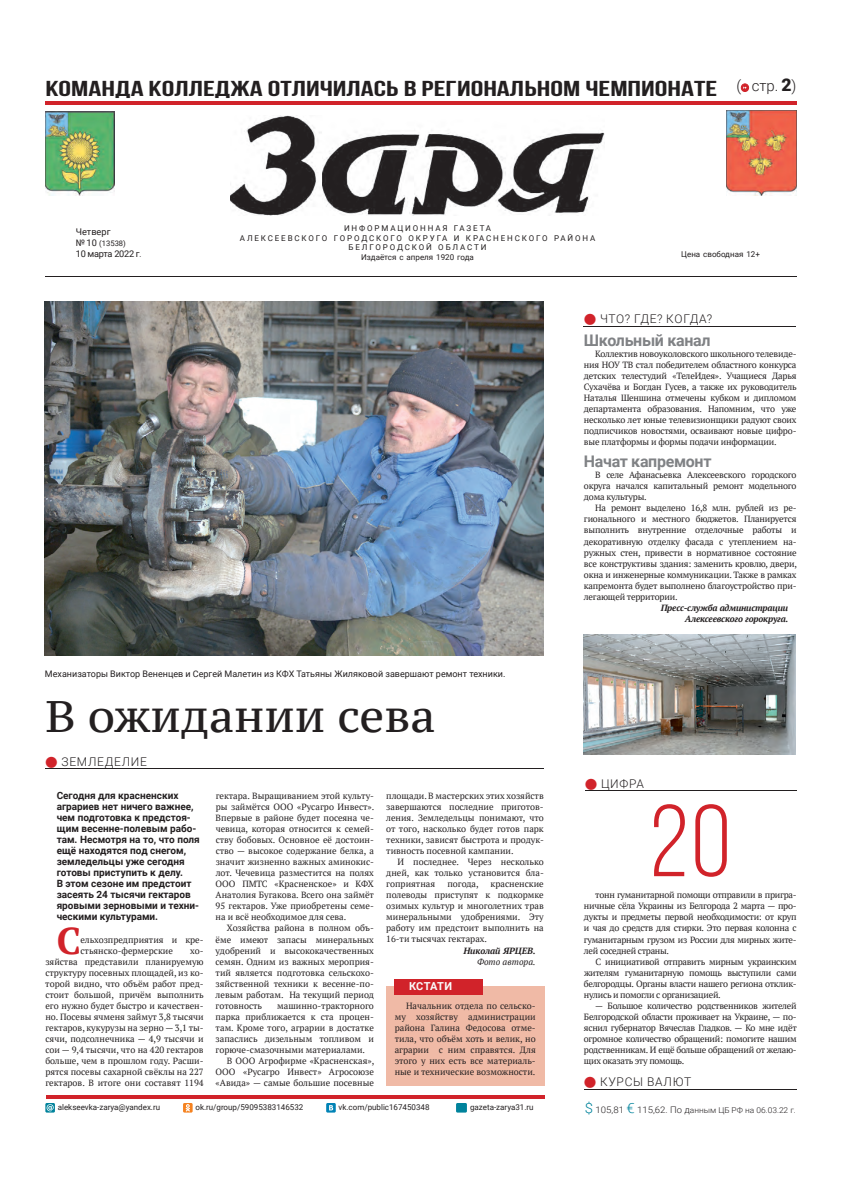
<style>
.page{position:relative;width:842px;height:1191px;background:#fff}
.page>*{position:absolute;margin:0;border:0;box-sizing:border-box;transform-origin:0 0}
.t1{font:102px "Bebas Neue";color:#d1232a}
.t2{font:44px "PT Serif Caption";color:#231f20}
.t3{font:700 37.2px "PT Serif";color:#d1232a}
.t4{font:700 21.6px "Bebas Neue";color:#231f20;scale:1.48 1}
.t5{font:700 16px "Roboto";letter-spacing:-.02em;color:#808285}
.t6{font:300 15px "Roboto";color:#231f20}
.t7{font:300 12px "Roboto";letter-spacing:.06em;color:#231f20}
.t8{font:700 11px "Roboto";letter-spacing:.005em;color:#fafafa}
.t9{font:700 10px/11.1px "Roboto";color:#231f20}
.t10{font:9.2px "Roboto";letter-spacing:-.03em;color:#231f20}
.t11{font:9.2px "Roboto";color:#231f20}
.t12{font:9px/11.1px "PT Serif";color:#231f20;text-align:justify}
.t13{font:9px "Roboto";color:#231f20}
.t14{font:italic 700 9px/11.1px "PT Serif";letter-spacing:-.02em;color:#231f20;text-align:right}
.t15{font:italic 700 9px "PT Serif";color:#231f20}
.t16{font:italic 9px "PT Serif";color:#231f20}
.t17{font:8px/9.6px "Roboto";letter-spacing:.235em;color:#231f20;text-align:center}
.t18{font:8px "Roboto";color:#231f20}
.t19{font:300 8px "Roboto";color:#231f20;scale:1.05 1}
.t20{font:7.6px "Roboto";color:#231f20}
.s1{font-weight:900;font-size:17.5px}
.s2{font-size:9px}
.s3{font-size:9.2px}
.s4{font-size:7.6px}
.s5{color:#d1232a}
.s6{font-size:14px;color:#00839c}
</style>
<div class="page">
<svg style="left:45px;top:1103px;width:10px;height:10px"></svg>
<svg style="left:47px;top:1104px;width:7px;height:7px"></svg>
<div style="left:456px;top:1103px;width:11px;height:10px;background:#00839c"></div>
<div style="left:183px;top:1103px;width:10px;height:10px;background:#f58220"></div>
<svg style="left:186px;top:1104px;width:4px;height:8px"></svg>
<div style="left:326px;top:1103px;width:10px;height:10px;background:#0083b6"></div>
<svg style="left:329px;top:1105px;width:4px;height:5px"></svg>
<hr style="left:46px;top:1095px;width:498px;height:4px;background:#d1232a">
<img style="left:230px;top:115px;width:375px;height:101px">
<img style="left:726px;top:110px;width:71px;height:86px">
<hr style="left:45px;top:101px;width:752px;height:4px;background:#d1232a">
<hr style="left:45px;top:276px;width:752px;height:1px;background:#231f20">
<hr style="left:584px;top:1089px;width:213px;height:1px;background:#231f20">
<img style="left:45px;top:112px;width:69px;height:83px">
<hr style="left:585px;top:791px;width:212px;height:1px;background:#231f20">
<svg style="left:741px;top:83px;width:8px;height:9px"></svg>
<div style="left:386px;top:987px;width:158px;height:99px;background:#f0baa6"></div>
<div style="left:395px;top:979px;width:88px;height:16px;background:#d1232a"></div>
<hr style="left:45px;top:768px;width:499px;height:1px;background:#231f20">
<hr style="left:584px;top:326px;width:212px;height:1px;background:#231f20">
<img style="left:45px;top:301px;width:499px;height:354px">
<img style="left:584px;top:635px;width:211px;height:120px">
<h3 class="t4" style="left:45px;top:76px;width:455px">КОМАНДА КОЛЛЕДЖА ОТЛИЧИЛАСЬ В РЕГИОНАЛЬНОМ ЧЕМПИОНАТЕ</h3>
<h3 class="t6" style="left:736px;top:78px;width:62px">( стр. <span class="s1">2</span>)</h3>
<p class="t11" style="left:76px;top:226px;width:36px">Четверг</p>
<p class="t20" style="left:76px;top:239px;width:52px"><span class="s2">№</span> <span class="s3">10</span> (13538)</p>
<p class="t10" style="left:76px;top:249px;width:67px">10 марта 2022 г<span class="s4">.</span></p>
<p class="t17" style="left:240px;top:224px;width:357px">ИНФОРМАЦИОННАЯ ГАЗЕТА<br>АЛЕКСЕЕВСКОГО ГОРОДСКОГО ОКРУГА И КРАСНЕНСКОГО РАЙОНА<br>БЕЛГОРОДСКОЙ ОБЛАСТИ<br>Издаётся с апреля 1920 года</p>
<p class="t18" style="left:681px;top:250px;width:80px">Цена свободная 12+</p>
<h3 class="t7" style="left:584px;top:312px;width:130px"><span class="s5">●</span> ЧТО? ГДЕ? КОГДА?</h3>
<h3 class="t5" style="left:584px;top:332px;width:128px">Школьный канал</h3>
<p class="t12" style="left:584px;top:348px;width:214px;text-indent:11px">Коллектив новоуколовского школьного телевиде&shy;ния НОУ ТВ стал победителем областного конкурса детских телестудий «ТелеИдея». Учащиеся Дарья Сухачёва и Богдан Гусев, а также их руководитель Наталья Шеншина отмечены кубком и дипломом департамента образования. Напомним, что уже несколько лет юные телевизионщики радуют своих подписчиков новостями, осваивают новые цифро&shy;вые платформы и формы подачи информации.</p>
<h3 class="t5" style="left:584px;top:452px;width:129px">Начат капремонт</h3>
<p class="t12" style="left:584px;top:469px;width:214px;text-indent:11px">В селе Афанасьевка Алексеевского городского округа начался капитальный ремонт модельного дома культуры.</p>
<p class="t12" style="left:584px;top:502px;width:215px;text-indent:11px">На ремонт выделено 16,8 млн. рублей из ре&shy;гионального и местного бюджетов. Планируется выполнить внутренние отделочные работы и декоративную отделку фасада с утеплением на&shy;ружных стен, привести в нормативное состояние все конструктивы здания: заменить кровлю, двери, окна и инженерные коммуникации. Также в рамках капремонта будет выполнено благоустройство при&shy;легающей территории.</p>
<p class="t14" style="left:661px;top:602px;width:129px">Пресс-служба администрации<br>Алексеевского горокруга.</p>
<p class="t13" style="left:45px;top:669px;width:462px">Механизаторы Виктор Вененцев и Сергей Малетин из КФХ Татьяны Жиляковой завершают ремонт техники.</p>
<h2 class="t2" style="left:45px;top:687px;width:392px">В ожидании сева</h2>
<h3 class="t7" style="left:46px;top:755px;width:103px"><span class="s5">●</span> ЗЕМЛЕДЕЛИЕ</h3>
<p class="t9" style="left:57px;top:790px;width:145px">Сегодня для красненских аграриев нет ничего важнее, чем подготовка к предстоя&shy;щим весенне-полевым рабо&shy;там. Несмотря на то, что поля ещё находятся под снегом, земледельцы уже сегодня готовы приступить к делу.<br>В этом сезоне им предстоит засеять 24 тысячи гектаров яровыми зерновыми и техни&shy;ческими культурами.</p>
<h3 class="t3" style="left:57px;top:915px;width:26px">С</h3>
<p class="t12" style="left:81px;top:934px;width:125px">ельхозпредприятия и кре&shy;стьянско-фермерские</p>
<p class="t12" style="left:45px;top:945px;width:160px;text-indent:145px">хо&shy;зяйства представили планируемую структуру посевных площадей, из ко&shy;торой видно, что объём работ пред&shy;стоит большой, причём выполнить его нужно будет быстро и качествен&shy;но. Посевы ячменя займут 3,8 тысячи гектаров, кукурузы на зерно — 3,1 ты&shy;сячи, подсолнечника — 4,9 тысячи и сои — 9,4 тысячи, что на 420 гектаров больше, чем в прошлом году. Расши&shy;рятся посевы сахарной свёклы на 227 гектаров. В итоге они составят 1194</p>
<p class="t12" style="left:216px;top:790px;width:160px">гектара. Выращиванием этой культу&shy;ры займётся ООО «Русагро Инвест».<br>Впервые в районе будет посеяна че&shy;чевица, которая относится к семей&shy;ству бобовых. Основное её достоин&shy;ство — высокое содержание белка, а значит жизненно важных аминокис&shy;лот. Чечевица разместится на полях ООО ПМТС «Красненское» и КФХ Анатолия Бугакова. Всего она займёт 95 гектаров. Уже приобретены семе&shy;на и всё необходимое для сева.</p>
<p class="t12" style="left:216px;top:923px;width:160px;text-indent:11px">Хозяйства района в полном объ&shy;ёме имеют запасы минеральных удобрений и высококачественных семян. Одним из важных мероприя&shy;тий является подготовка сельскохо&shy;зяйственной техники к весенне-по&shy;левым работам. На текущий период готовность</p>
<p class="t12" style="left:277px;top:1000px;width:98px">машинно-тракторного</p>
<p class="t12" style="left:216px;top:1011px;width:160px">парка приближается к ста процен-</p>
<p class="t12" style="left:216px;top:1022px;width:160px">там. Кроме того, аграрии в достатке</p>
<p class="t12" style="left:216px;top:1033px;width:160px">запаслись дизельным топливом и</p>
<p class="t12" style="left:216px;top:1044px;width:151px">горюче-смазочными материалами.</p>
<p class="t12" style="left:227px;top:1055px;width:149px">В ООО Агрофирме «Красненская»,</p>
<p class="t12" style="left:216px;top:1066px;width:160px">ООО «Русагро Инвест» Агросоюзе</p>
<p class="t12" style="left:216px;top:1077px;width:160px">«Авида» — самые большие посевные</p>
<p class="t12" style="left:386px;top:790px;width:159px">площади. В мастерских этих хозяйств завершаются последние приготов&shy;ления. Земледельцы понимают, что от того, насколько будет готов парк техники, зависят быстрота и продук&shy;тивность посевной кампании.</p>
<p class="t12" style="left:386px;top:856px;width:159px;text-indent:11px">И последнее. Через несколько дней, как только установится бла&shy;гоприятная</p>
<p class="t12" style="left:386px;top:878px;width:159px;text-indent:104px">красненские полеводы приступят к подкормке озимых культур и многолетних трав минеральными удобрениями. Эту работу им предстоит выполнить на 16-ти тысячах гектарах.</p>
<p class="t15" style="left:463px;top:944px;width:74px">Николай ЯРЦЕВ.</p>
<p class="t16" style="left:477px;top:955px;width:60px">Фото автора.</p>
<p class="t12" style="left:447px;top:878px;width:33px">погода,</p>
<p class="t8" style="left:409px;top:980px;width:45px">КСТАТИ</p>
<p class="t12" style="left:395px;top:1000px;width:143px;text-indent:11px">Начальник отдела по сельско&shy;му хозяйству администрации района Галина Федосова отме&shy;тила, что объём хоть и велик, но аграрии с ним справятся. Для этого у них есть все материаль&shy;ные и технические возможности.</p>
<p class="t18" style="left:58px;top:1103px;width:104px">alekseevka-zarya@yandex.ru</p>
<p class="t18" style="left:195px;top:1103px;width:109px">ok.ru/group/59095383146532</p>
<p class="t18" style="left:339px;top:1103px;width:93px">vk.com/public167450348</p>
<p class="t18" style="left:470px;top:1103px;width:65px">gazeta-zarya31.ru</p>
<h3 class="t7" style="left:585px;top:777px;width:60px"><span class="s5">●</span> ЦИФРА</h3>
<h1 class="t1" style="left:650px;top:781px;width:82px">20</h1>
<p class="t12" style="left:584px;top:889px;width:214px;text-indent:11px">тонн гуманитарной помощи отправили в пригра&shy;ничные сёла Украины из Белгорода 2 марта — про&shy;дукты и предметы первой необходимости: от круп и чая до средств для стирки. Это первая колонна с гуманитарным грузом из России для мирных жите&shy;лей соседней страны.</p>
<p class="t12" style="left:584px;top:956px;width:214px;text-indent:11px">С инициативой отправить мирным украинским жителям гуманитарную помощь выступили сами белгородцы. Органы власти нашего региона отклик&shy;нулись и помогли с организацией.</p>
<p class="t12" style="left:584px;top:1000px;width:214px;text-indent:11px">— Большое количество родственников жителей Белгородской области проживает на Украине, — по&shy;яснил губернатор Вячеслав Гладков. — Ко мне идёт огромное количество обращений: помогите нашим родственникам. И ещё больше обращений от желаю&shy;щих оказать эту помощь.</p>
<h3 class="t7" style="left:584px;top:1075px;width:109px"><span class="s5">●</span> КУРСЫ ВАЛЮТ</h3>
<p class="t19" style="left:585px;top:1105px;width:203px"><span class="s6">$</span> <span class="s2">105,81</span> <span class="s6">€</span> <span class="s2">115,62. По д</span>анным ЦБ РФ на 06.03.22 г.</p>
</div>
